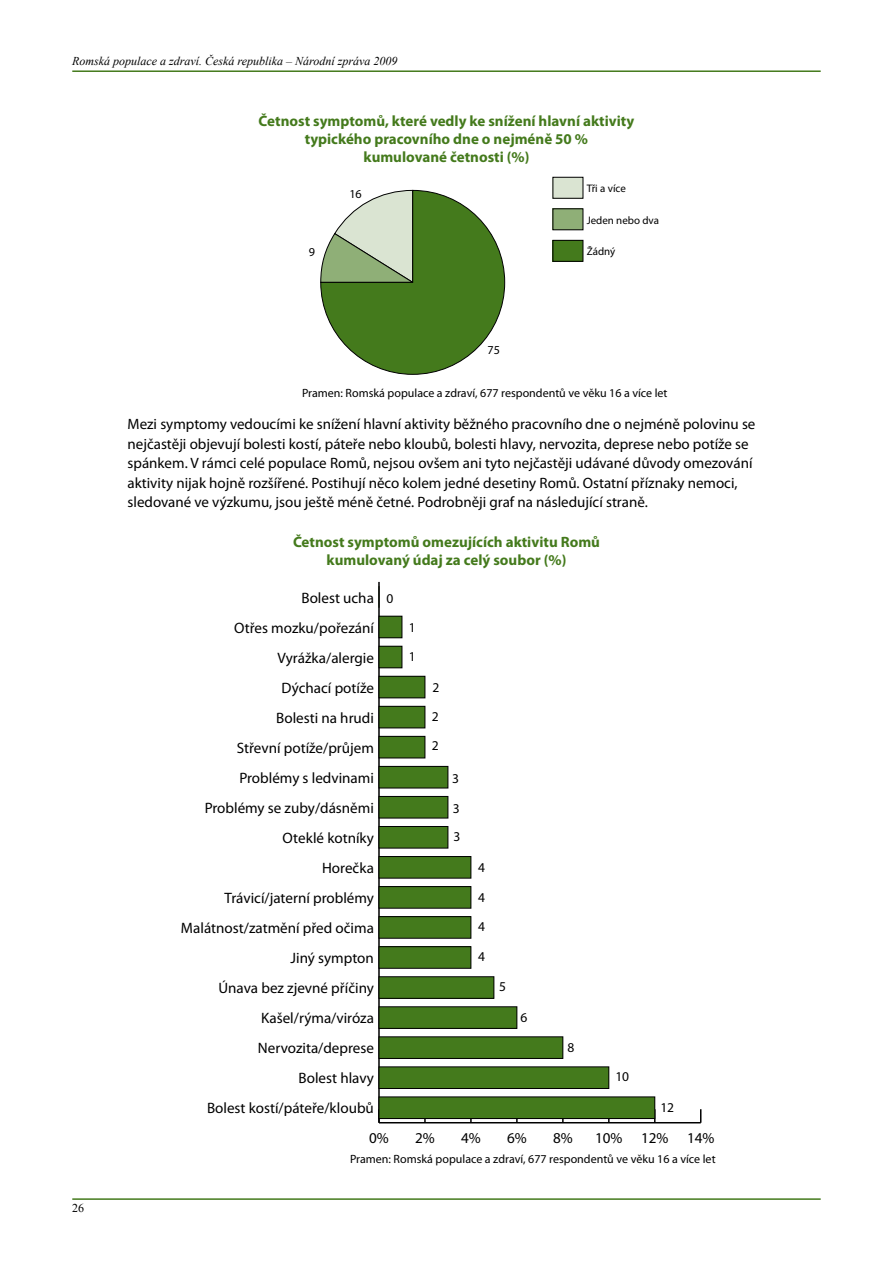
<style>
.page{position:relative;width:893px;height:1263px;background:#fff}
.page>*{position:absolute;margin:0;border:0;box-sizing:border-box;transform-origin:0 0}
.t1{font:15.15px "Myriad Pro";color:#000}
.t2{font:15px/19.5px "Myriad Pro";color:#000}
.t3{font:700 15px/18px "Myriad Pro";color:#447a1c;text-align:center}
.t4{font:13.5px/28.5px "Myriad Pro";color:#000}
.t5{font:12.15px "Myriad Pro";color:#000}
.t6{font:12px "Myriad Pro";color:#000}
.t7{font:italic 12px "Times New Roman";color:#000}
.t8{font:12px "Times New Roman";color:#000}
.t9{font:10.95px "Myriad Pro";color:#000}
</style>
<div class="page">
<hr style="left:72px;top:70px;width:749px;height:2px;background:#447a1c">
<hr style="left:72px;top:1198px;width:749px;height:2px;background:#447a1c">
<div style="left:553px;top:177px;width:30px;height:21px;background:#dae4d2"></div>
<div style="left:553px;top:177px;width:30px;height:22px;border:1px solid #000"></div>
<div style="left:553px;top:209px;width:30px;height:21px;background:#8faf77"></div>
<div style="left:553px;top:208px;width:30px;height:22px;border:1px solid #000"></div>
<div style="left:553px;top:240px;width:30px;height:21px;background:#447a1c"></div>
<div style="left:553px;top:240px;width:30px;height:22px;border:1px solid #000"></div>
<svg style="left:320px;top:190px;width:185px;height:185px"></svg>
<hr style="left:379px;top:1122px;width:322px;height:1px;background:#000">
<svg style="left:700px;top:1109px;width:1px;height:14px"></svg>
<hr style="left:378px;top:582px;width:2px;height:541px;background:#000">
<svg style="left:379px;top:586px;width:1px;height:22px"></svg>
<div style="left:379px;top:616px;width:23px;height:22px;background:#447a1c"></div>
<div style="left:379px;top:616px;width:23px;height:22px;border:1px solid #000"></div>
<div style="left:379px;top:646px;width:23px;height:22px;background:#447a1c"></div>
<div style="left:379px;top:646px;width:23px;height:22px;border:1px solid #000"></div>
<div style="left:379px;top:676px;width:46px;height:22px;background:#447a1c"></div>
<div style="left:379px;top:676px;width:46px;height:22px;border:1px solid #000"></div>
<div style="left:379px;top:706px;width:46px;height:22px;background:#447a1c"></div>
<div style="left:379px;top:706px;width:46px;height:22px;border:1px solid #000"></div>
<div style="left:379px;top:736px;width:46px;height:22px;background:#447a1c"></div>
<div style="left:379px;top:736px;width:46px;height:22px;border:1px solid #000"></div>
<div style="left:379px;top:766px;width:69px;height:22px;background:#447a1c"></div>
<div style="left:379px;top:766px;width:69px;height:22px;border:1px solid #000"></div>
<div style="left:379px;top:796px;width:69px;height:22px;background:#447a1c"></div>
<div style="left:379px;top:796px;width:69px;height:22px;border:1px solid #000"></div>
<div style="left:379px;top:826px;width:69px;height:22px;background:#447a1c"></div>
<div style="left:379px;top:826px;width:69px;height:22px;border:1px solid #000"></div>
<div style="left:379px;top:856px;width:92px;height:22px;background:#447a1c"></div>
<div style="left:379px;top:856px;width:92px;height:22px;border:1px solid #000"></div>
<div style="left:379px;top:886px;width:92px;height:22px;background:#447a1c"></div>
<div style="left:379px;top:886px;width:92px;height:22px;border:1px solid #000"></div>
<div style="left:379px;top:917px;width:92px;height:21px;background:#447a1c"></div>
<div style="left:379px;top:916px;width:92px;height:23px;border:1px solid #000"></div>
<div style="left:379px;top:947px;width:92px;height:21px;background:#447a1c"></div>
<div style="left:379px;top:946px;width:92px;height:23px;border:1px solid #000"></div>
<div style="left:379px;top:977px;width:115px;height:21px;background:#447a1c"></div>
<div style="left:379px;top:976px;width:115px;height:23px;border:1px solid #000"></div>
<div style="left:379px;top:1007px;width:138px;height:21px;background:#447a1c"></div>
<div style="left:379px;top:1006px;width:138px;height:23px;border:1px solid #000"></div>
<div style="left:379px;top:1037px;width:184px;height:21px;background:#447a1c"></div>
<div style="left:379px;top:1036px;width:184px;height:23px;border:1px solid #000"></div>
<div style="left:379px;top:1067px;width:230px;height:21px;background:#447a1c"></div>
<div style="left:379px;top:1066px;width:230px;height:23px;border:1px solid #000"></div>
<div style="left:379px;top:1097px;width:276px;height:21px;background:#447a1c"></div>
<div style="left:379px;top:1096px;width:276px;height:23px;border:1px solid #000"></div>
<p class="t7" style="left:72px;top:53px;width:327px">Romská populace a zdraví. Česká republika – Národní zpráva 2009</p>
<p class="t3" style="left:259px;top:112px;width:377px">Četnost symptomů, které vedly ke snížení hlavní aktivity typického pracovního dne o nejméně 50 %<br>kumulované četnosti (%)</p>
<p class="t9" style="left:587px;top:182px;width:41px">Tři a více</p>
<p class="t9" style="left:587px;top:213px;width:74px">Jeden nebo dva</p>
<p class="t9" style="left:587px;top:245px;width:30px">Žádný</p>
<p class="t5" style="left:349px;top:186px;width:14px">16</p>
<p class="t5" style="left:309px;top:244px;width:8px">9</p>
<p class="t5" style="left:487px;top:342px;width:14px">75</p>
<p class="t6" style="left:302px;top:386px;width:367px">Pramen: Romská populace a zdraví, 677 respondentů ve věku 16 a více let</p>
<p class="t2" style="left:128px;top:414px;width:629px">Mezi symptomy vedoucími ke snížení hlavní aktivity běžného pracovního dne o nejméně polovinu se nejčastěji objevují bolesti kostí, páteře nebo kloubů, bolesti hlavy, nervozita, deprese nebo potíže se spánkem. V rámci celé populace Romů, nejsou ovšem ani tyto nejčastěji udávané důvody omezování aktivity nijak hojně rozšířené. Postihují něco kolem jedné desetiny Romů. Ostatní příznaky nemoci, sledované ve výzkumu, jsou ještě méně četné. Podrobněji graf na následující straně.</p>
<p class="t3" style="left:293px;top:532px;width:308px">Četnost symptomů omezujících aktivitu Romů kumulovaný údaj za celý soubor (%)</p>
<p class="t1" style="left:301px;top:588px;width:74px">Bolest ucha</p>
<p class="t4" style="left:387px;top:583px;width:8px">0</p>
<p class="t1" style="left:234px;top:618px;width:141px">Otřes mozku/pořezání</p>
<p class="t4" style="left:409px;top:613px;width:8px">1</p>
<p class="t1" style="left:277px;top:648px;width:98px">Vyrážka/alergie</p>
<p class="t4" style="left:409px;top:642px;width:8px">1</p>
<p class="t1" style="left:282px;top:678px;width:94px">Dýchací potíže</p>
<p class="t4" style="left:433px;top:673px;width:8px">2</p>
<p class="t1" style="left:276px;top:708px;width:99px">Bolesti na hrudi</p>
<p class="t1" style="left:237px;top:738px;width:139px">Střevní potíže/průjem</p>
<p class="t4" style="left:432px;top:702px;width:8px">2<br>2</p>
<p class="t1" style="left:239px;top:768px;width:136px">Problémy s ledvinami</p>
<p class="t4" style="left:452px;top:763px;width:8px">3</p>
<p class="t1" style="left:205px;top:798px;width:171px">Problémy se zuby/dásněmi</p>
<p class="t1" style="left:283px;top:828px;width:93px">Oteklé kotníky</p>
<p class="t4" style="left:453px;top:793px;width:9px">3<br>3</p>
<p class="t1" style="left:322px;top:858px;width:53px">Horečka</p>
<p class="t4" style="left:478px;top:853px;width:8px">4</p>
<p class="t1" style="left:225px;top:889px;width:151px">Trávicí/jaterní problémy</p>
<p class="t1" style="left:181px;top:919px;width:194px">Malátnost/zatmění před očima</p>
<p class="t1" style="left:291px;top:949px;width:85px">Jiný sympton</p>
<p class="t4" style="left:478px;top:882px;width:8px;line-height:29.2px">4<br>4</p>
<p class="t4" style="left:478px;top:942px;width:8px">4</p>
<p class="t1" style="left:218px;top:979px;width:157px">Únava bez zjevné příčiny</p>
<p class="t4" style="left:499px;top:972px;width:8px">5</p>
<p class="t1" style="left:261px;top:1009px;width:114px">Kašel/rýma/viróza</p>
<p class="t4" style="left:521px;top:1003px;width:8px">6</p>
<p class="t1" style="left:258px;top:1039px;width:117px">Nervozita/deprese</p>
<p class="t4" style="left:567px;top:1032px;width:8px">8</p>
<p class="t1" style="left:299px;top:1069px;width:77px">Bolest hlavy</p>
<p class="t4" style="left:615px;top:1062px;width:15px">10</p>
<p class="t1" style="left:207px;top:1099px;width:168px">Bolest kostí/páteře/kloubů</p>
<p class="t4" style="left:660px;top:1093px;width:15px">12</p>
<p class="t1" style="left:369px;top:1128px;width:21px">0%</p>
<p class="t1" style="left:415px;top:1128px;width:21px">2%</p>
<p class="t1" style="left:461px;top:1128px;width:21px">4%</p>
<p class="t1" style="left:507px;top:1128px;width:21px">6%</p>
<p class="t1" style="left:553px;top:1128px;width:21px">8%</p>
<p class="t1" style="left:595px;top:1128px;width:121px">10% 12% 14%</p>
<p class="t8" style="left:72px;top:1200px;width:13px">26</p>
<p class="t6" style="left:350px;top:1152px;width:367px">Pramen: Romská populace a zdraví, 677 respondentů ve věku 16 a více let</p>
</div>
